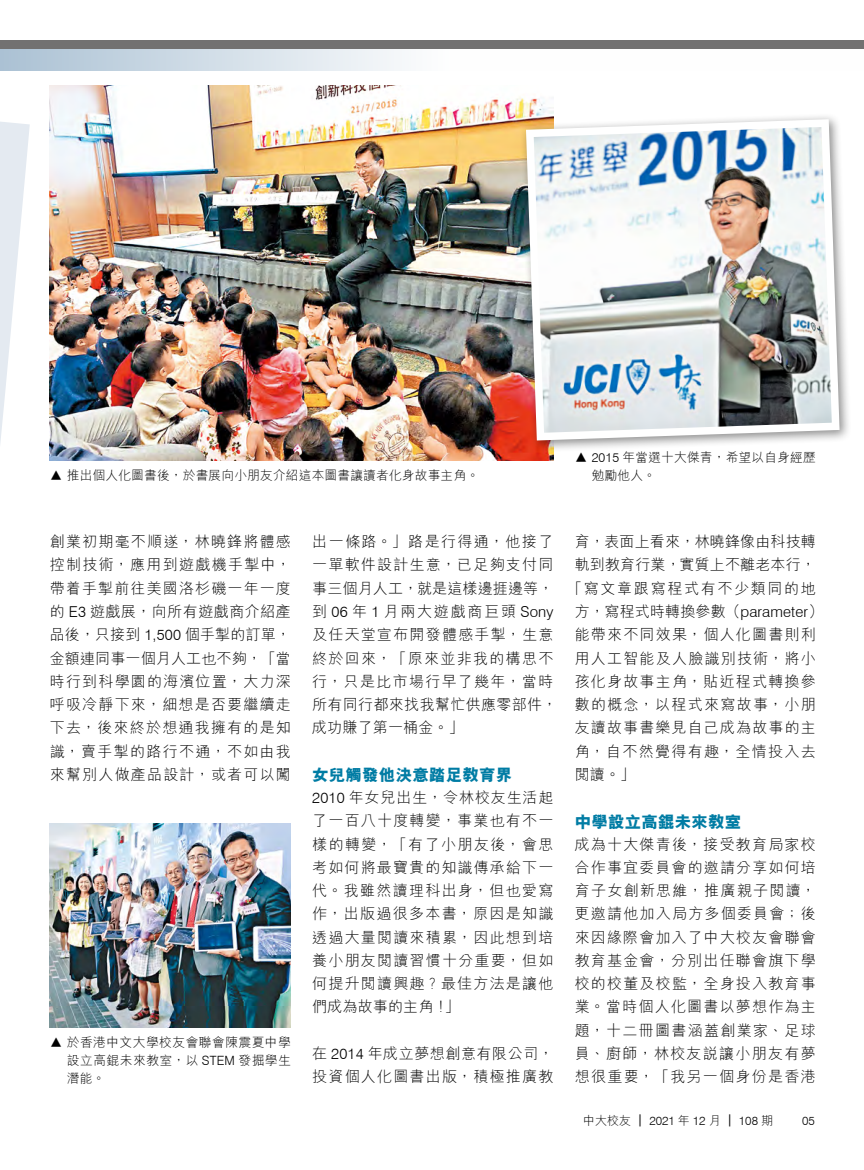
<style>
.page{position:relative;width:864px;height:1170px;background:#fff}
.page>*{position:absolute;margin:0;border:0;box-sizing:border-box;transform-origin:0 0}
.t1{font:800 16.5px "M Hei HK";letter-spacing:.01em;color:#007ca4}
.t2{font:300 15px/23.2px "M Hei HK";letter-spacing:.08em;color:#000;text-align:justify}
.t3{font:300 15px "M Hei HK";letter-spacing:.01em;color:#000}
.t4{font:300 15px "M Hei HK";letter-spacing:.11em;color:#000}
.t5{font:300 12.75px/18px "M Hei HK";letter-spacing:.01em;color:#000}
.t6{font:300 12px "M Hei HK";color:#000}
.t7{font:300 12px "Swiss 721 BT";color:#000}
.s1{font-family:"Swiss 721 BT"}
</style>
<div class="page">
<svg style="left:0;top:49px;width:400px;height:21px;background:#cfdce6"></svg>
<div style="left:0;top:41px;width:863px;height:8px;background:#727171"></div>
<img style="left:50px;top:85px;width:503px;height:375px">
<div style="left:519px;top:113px;width:332px;height:339px;background:#000;opacity:.45"></div>
<img style="left:522px;top:115px;width:321px;height:329px">
<svg style="left:0;top:121px;width:30px;height:322px"></svg>
<img style="left:50px;top:823px;width:241px;height:204px">
<p class="t5" style="left:50px;top:466px;width:430px">▲ 推出個人化圖書後，於書展向小朋友介紹這本圖書讓讀者化身故事主角。</p>
<p class="t2" style="left:50px;top:530px;width:242px">創業初期毫不順遂，林曉鋒將體感控制技術，應用到遊戲機手掣中，帶着手掣前往美國洛杉磯一年一度的 <span class="s1">E3</span> 遊戲展，向所有遊戲商介紹產品後，只接到 <span class="s1">1,500</span> 個手掣的訂單，金額連同事一個月人工也不夠，「當時行到科學園的海濱位置，大力深呼吸冷靜下來，細想是否要繼續走下去，後來終於想通我擁有的是知識，賣手掣的路行不通，不如由我來幫別人做產品設計，或者可以闖</p>
<p class="t2" style="left:312px;top:530px;width:246px;text-align:left">出一條路。」路是行得通，他接了一單軟件設計生意，已足夠支付同事三個月人工，就是這樣邊捱邊等，到 <span class="s1">06</span> 年 <span class="s1">1</span> 月兩大遊戲商巨頭 <span class="s1">Sony</span>及任天堂宣布開發體感手掣，生意終於回來，「原來並非我的構思不行，只是比市場行早了幾年，當時所有同行都來找我幫忙供應零部件，成功賺了第一桶金。」</p>
<p class="t1" style="left:312px;top:766px;width:201px">女兒觸發他決意踏足教育界</p>
<p class="t2" style="left:312px;top:785px;width:243px"><span class="s1">2010</span> 年女兒出生，令林校友生活起了一百八十度轉變，事業也有不一樣的轉變，「有了小朋友後，會思考如何將最寶貴的知識傳承給下一代。我雖然讀理科出身，但也愛寫作，出版過很多本書，原因是知識透過大量閱讀來積累，因此想到培養小朋友閱讀習慣十分重要，但如何提升閱讀興趣？最佳方法是讓他們成為故事的主角！」</p>
<p class="t2" style="left:312px;top:1041px;width:242px">在 <span class="s1">2014</span> 年成立夢想創意有限公司，投資個人化圖書出版，積極推廣教</p>
<p class="t5" style="left:67px;top:1033px;width:225px;text-align:justify;text-indent:-17px">▲ 於香港中文大學校友會聯會陳震夏中學設立高錕未來教室，以 <span class="s1">STEM</span> 發掘學生潛能。</p>
<p class="t5" style="left:591px;top:448px;width:225px;text-indent:-17px">▲ <span class="s1">2015</span> 年當選十大傑青，希望以自身經歷勉勵他人。</p>
<p class="t3" style="left:574px;top:534px;width:242px">育，表面上看來，林曉鋒像由科技轉</p>
<p class="t3" style="left:574px;top:557px;width:242px">軌到教育行業，實質上不離老本行，</p>
<p class="t4" style="left:567px;top:580px;width:250px">「寫文章跟寫程式有不少類同的地</p>
<p class="t3" style="left:574px;top:603px;width:250px">方，寫程式時轉換參數（<span class="s1">parameter</span>）</p>
<p class="t2" style="left:574px;top:623px;width:242px">能帶來不同效果，個人化圖書則利</p>
<p class="t2" style="left:574px;top:646px;width:242px">用人工智能及人臉識別技術，將小</p>
<p class="t2" style="left:574px;top:669px;width:242px">孩化身故事主角，貼近程式轉換參</p>
<p class="t2" style="left:574px;top:692px;width:242px">數的概念，以程式來寫故事，小朋</p>
<p class="t2" style="left:574px;top:716px;width:242px">友讀故事書樂見自己成為故事的主</p>
<p class="t2" style="left:574px;top:739px;width:242px">角，自不然覺得有趣，全情投入去</p>
<p class="t2" style="left:574px;top:762px;width:62px">閱讀。」</p>
<p class="t1" style="left:574px;top:813px;width:168px">中學設立高錕未來教室</p>
<p class="t2" style="left:574px;top:832px;width:242px">成為十大傑青後，接受教育局家校合作事宜委員會的邀請分享如何培育子女創新思維，推廣親子閱讀，更邀請他加入局方多個委員會；後來因緣際會加入了中大校友會聯會教育基金會，分別出任聯會旗下學校的校董及校監，全身投入教育事業。當時個人化圖書以夢想作為主題，十二冊圖書涵蓋創業家、足球員、廚師，林校友說讓小朋友有夢想很重要，「我另一個身份是香港</p>
<p class="t6" style="left:583px;top:1114px;width:191px">中大校友｜ <span class="s1">2021</span> 年 <span class="s1">12</span> 月｜ <span class="s1">108</span> 期</p>
<p class="t7" style="left:801px;top:1113px;width:14px">05</p>
</div>
